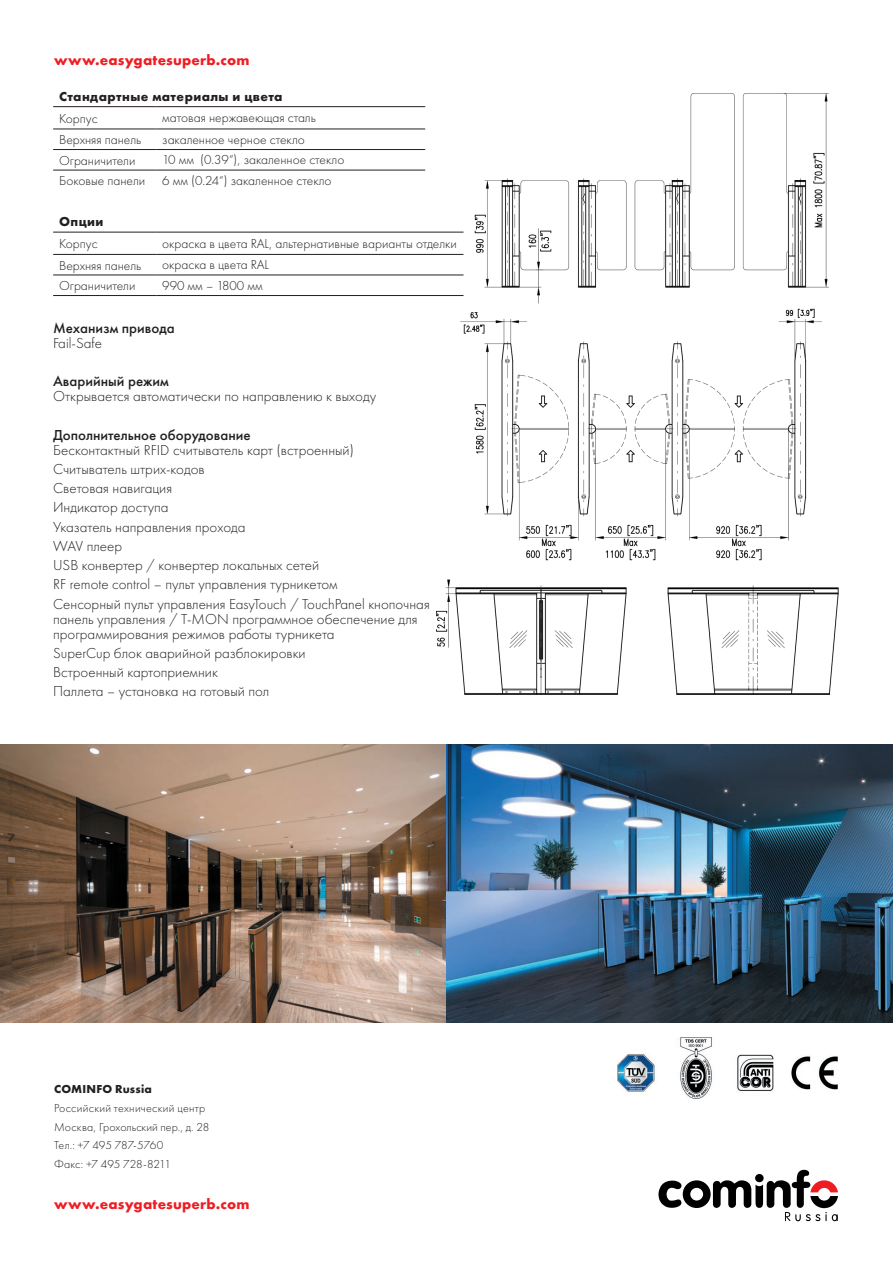
<style>
.page{position:relative;width:893px;height:1263px;background:#fff}
.page>*{position:absolute;margin:0;border:0;box-sizing:border-box;transform-origin:0 0}
.t1{font:300 15px/15px "Futura PT";color:#231f20}
.t2{font:700 15px "Futura PT";letter-spacing:.015em;color:#ee1d23}
.t3{font:500 15px/15px "Futura PT";color:#231f20}
.t4{font:300 13.5px "Futura PT";color:#231f20}
.t5{font:700 13.5px "Futura PT";letter-spacing:.03em;color:#231f20}
.t6{font:300 12px "Futura PT";letter-spacing:.01em;color:#231f20}
.t7{font:300 12px "Futura PT";letter-spacing:-.01em;color:#231f20}
.t8{font:700 12px "Futura PT";letter-spacing:.02em;color:#231f20}
.s1{font-weight:300}
.s2{font-weight:500}
</style>
<div class="page">
<img style="left:437px;top:94px;width:402px;height:600px">
<hr style="left:53px;top:106px;width:103px;height:1px;background:#231f20">
<hr style="left:53px;top:129px;width:103px;height:1px;background:#231f20">
<hr style="left:53px;top:149px;width:103px;height:1px;background:#231f20">
<hr style="left:53px;top:170px;width:103px;height:1px;background:#231f20">
<hr style="left:156px;top:106px;width:269px;height:1px;background:#231f20">
<hr style="left:156px;top:129px;width:269px;height:1px;background:#231f20">
<hr style="left:156px;top:149px;width:269px;height:1px;background:#231f20">
<hr style="left:156px;top:170px;width:269px;height:1px;background:#231f20">
<hr style="left:53px;top:232px;width:103px;height:1px;background:#231f20">
<hr style="left:53px;top:254px;width:103px;height:1px;background:#231f20">
<hr style="left:53px;top:275px;width:103px;height:1px;background:#231f20">
<hr style="left:53px;top:295px;width:103px;height:1px;background:#231f20">
<hr style="left:156px;top:232px;width:307px;height:1px;background:#231f20">
<hr style="left:156px;top:254px;width:307px;height:1px;background:#231f20">
<hr style="left:156px;top:275px;width:307px;height:1px;background:#231f20">
<hr style="left:156px;top:295px;width:307px;height:1px;background:#231f20">
<img style="left:0;top:744px;width:893px;height:279px">
<svg style="left:658px;top:1170px;width:180px;height:51px"></svg>
<img style="left:618px;top:1037px;width:219px;height:62px">
<p class="t2" style="left:54px;top:51px;width:197px">www.easygatesuperb.com</p>
<p class="t5" style="left:59px;top:87px;width:225px">Стандартные материалы и цвета</p>
<p class="t4" style="left:59px;top:111px;width:40px">Корпус</p>
<p class="t4" style="left:162px;top:110px;width:155px">матовая нержавеющая сталь</p>
<p class="t4" style="left:59px;top:132px;width:84px">Верхняя панель</p>
<p class="t4" style="left:162px;top:131px;width:144px">закаленное черное стекло</p>
<p class="t4" style="left:59px;top:153px;width:78px">Ограничители</p>
<p class="t4" style="left:162px;top:152px;width:184px">10 мм (0.39“), закаленное стекло</p>
<p class="t4" style="left:59px;top:172px;width:88px">Боковые панели</p>
<p class="t4" style="left:162px;top:172px;width:171px">6 мм (0.24“) закаленное стекло</p>
<p class="t5" style="left:59px;top:213px;width:46px">Опции</p>
<p class="t4" style="left:59px;top:236px;width:40px">Корпус</p>
<p class="t4" style="left:162px;top:235px;width:296px">окраска в цвета RAL, альтернативные варианты отделки</p>
<p class="t4" style="left:59px;top:258px;width:84px">Верхняя панель</p>
<p class="t4" style="left:162px;top:257px;width:108px">окраска в цвета RAL</p>
<p class="t4" style="left:59px;top:278px;width:78px">Ограничители</p>
<p class="t4" style="left:162px;top:277px;width:102px">990 мм – 1800 мм</p>
<p class="t3" style="left:53px;top:320px;width:123px">Механизм привода<br><span class="s1">Fail-Safe</span></p>
<p class="t1" style="left:53px;top:374px;width:324px"><span class="s2">Аварийный режим<br></span>Открывается автоматически по направлению к выходу</p>
<p class="t1" style="left:53px;top:427px;width:302px"><span class="s2">Дополнительное оборудование<br></span>Бесконтактный RFID считыватель карт (встроенный)</p>
<p class="t1" style="left:53px;top:461px;width:153px">Считыватель штрих-кодов</p>
<p class="t1" style="left:53px;top:481px;width:120px">Световая навигация</p>
<p class="t1" style="left:53px;top:500px;width:117px">Индикатор доступа</p>
<p class="t1" style="left:53px;top:519px;width:194px">Указатель направления прохода</p>
<p class="t1" style="left:53px;top:538px;width:71px">WAV плеер</p>
<p class="t1" style="left:53px;top:558px;width:267px">USB конвертер / конвертер локальных сетей</p>
<p class="t1" style="left:53px;top:577px;width:286px">RF remote control – пульт управления турникетом</p>
<p class="t1" style="left:53px;top:596px;width:378px">Сенсорный пульт управления EasyTouch / TouchPanel кнопочная панель управления / T-MON программное обеспечение для программирования режимов работы турникета</p>
<p class="t1" style="left:53px;top:645px;width:254px">SuperCup блок аварийной разблокировки</p>
<p class="t1" style="left:53px;top:665px;width:166px">Встроенный картоприемник</p>
<p class="t1" style="left:53px;top:684px;width:218px">Паллета – установка на готовый пол</p>
<p class="t8" style="left:54px;top:1082px;width:99px">COMINFO Russia</p>
<p class="t6" style="left:54px;top:1101px;width:153px">Российский технический центр</p>
<p class="t6" style="left:54px;top:1120px;width:157px">Москва, Грохольский пер., д. 28</p>
<p class="t6" style="left:54px;top:1138px;width:111px">Тел.: +7 495 787-5760</p>
<p class="t7" style="left:54px;top:1157px;width:118px">Факс: +7 495 728-8211</p>
<p class="t2" style="left:54px;top:1194px;width:197px">www.easygatesuperb.com</p>
</div>
